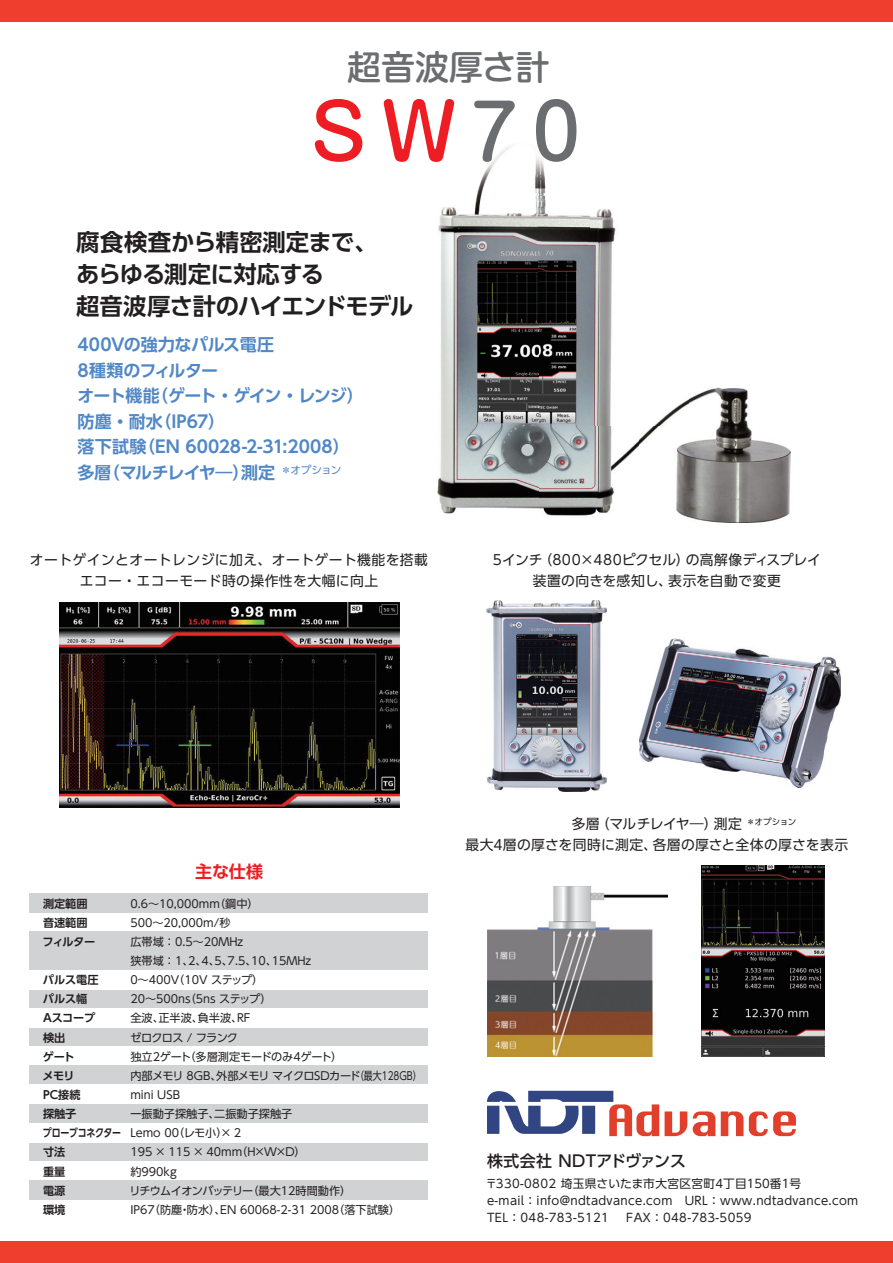
<style>
.page{position:relative;width:893px;height:1263px;background:#fff}
.page>*{position:absolute;margin:0;border:0;box-sizing:border-box;transform-origin:0 0}
.t1{font:500 34.05px "Shin M Go Pr 6 N";color:#6c6d70}
.t2{font:700 23.4px/32px "UD Shin Go Pro De";letter-spacing:-.03em;color:#231f20}
.t3{font:700 16.95px/25.5px "UD Shin Go Pro De";letter-spacing:-.02em;color:#5087c6}
.t4{font:700 16.95px "UD Shin Go Pro De";color:#ee1d23}
.t5{font:500 15.9px "UD Shin Go Pro";letter-spacing:.015em;color:#231f20}
.t6{font:13.8px/21.3px "UD Shin Go Pro";letter-spacing:.03em;color:#231f20;text-align:center}
.t7{font:11.7px/17px "UD Shin Go Pro";letter-spacing:.03em;color:#231f20}
.t8{font:11.1px/19.2px "UD Shin Go Pro";color:#231f20}
.t9{font:700 11.1px "UD Shin Go Pro De";color:#231f20}
.t10{font:11.1px "UD Shin Go Pro";letter-spacing:-.03em;color:#231f20}
.t11{font:11.1px "UD Shin Go Pro";letter-spacing:-.055em;color:#231f20}
.t12{font:11.1px "UD Shin Go Pro";letter-spacing:-.065em;color:#231f20}
.t13{font:8.55px "UD Shin Go Pro";letter-spacing:-.01em;color:#231f20}
.s1{font-family:"UD Shin Go Pro De";font-weight:700}
</style>
<div class="page">
<img style="left:701px;top:865px;width:124px;height:191px">
<img style="left:487px;top:886px;width:180px;height:170px">
<img style="left:59px;top:603px;width:340px;height:204px">
<img style="left:486px;top:600px;width:121px;height:191px">
<img style="left:589px;top:209px;width:159px;height:218px">
<img style="left:438px;top:206px;width:100px;height:308px">
<img style="left:538px;top:206px;width:51px;height:221px">
<img style="left:538px;top:427px;width:252px;height:95px">
<img style="left:639px;top:638px;width:202px;height:149px">
<img style="left:475px;top:200px;width:71px;height:6px">
<img style="left:476px;top:164px;width:70px;height:36px">
<svg style="left:314px;top:99px;width:49px;height:63px"></svg>
<svg style="left:383px;top:99px;width:72px;height:63px"></svg>
<svg style="left:474px;top:100px;width:41px;height:64px"></svg>
<svg style="left:536px;top:99px;width:41px;height:65px"></svg>
<img style="left:528px;top:1090px;width:262px;height:47px">
<svg style="left:487px;top:1091px;width:172px;height:45px"></svg>
<svg style="left:665px;top:1111px;width:22px;height:25px"></svg>
<svg style="left:693px;top:1111px;width:22px;height:25px"></svg>
<svg style="left:721px;top:1111px;width:22px;height:25px"></svg>
<svg style="left:749px;top:1111px;width:47px;height:25px"></svg>
<div style="left:30px;top:951px;width:398px;height:19px;background:#d1d2d4"></div>
<div style="left:30px;top:893px;width:398px;height:20px;background:#d1d2d4"></div>
<div style="left:30px;top:932px;width:398px;height:19px;background:#d1d2d4"></div>
<div style="left:30px;top:989px;width:398px;height:19px;background:#d1d2d4"></div>
<div style="left:30px;top:1027px;width:398px;height:19px;background:#d1d2d4"></div>
<div style="left:30px;top:1066px;width:398px;height:19px;background:#d1d2d4"></div>
<div style="left:30px;top:1104px;width:398px;height:19px;background:#d1d2d4"></div>
<div style="left:30px;top:1142px;width:398px;height:19px;background:#d1d2d4"></div>
<div style="left:30px;top:1180px;width:398px;height:20px;background:#d1d2d4"></div>
<div style="left:0;top:0;width:893px;height:21px;background:#ef3e2e"></div>
<div style="left:0;top:1242px;width:893px;height:21px;background:#ef3e2e"></div>
<h1 class="t1" style="left:347px;top:40px;width:204px">超音波厚さ計</h1>
<h2 class="t2" style="left:76px;top:226px;width:339px">腐食検査から精密測定まで、<br>あらゆる測定に対応する<br>超音波厚さ計のハイエンドモデル</h2>
<h3 class="t3" style="left:78px;top:331px;width:288px">400Vの強力なパルス電圧<br>8種類のフィルター<br>オート機能（ゲート・ゲイン・レンジ）防塵・耐水（IP67）<br>落下試験（EN 60028-2-31:2008）多層（マルチレイヤ―）測定 <sup>＊オプション</sup></h3>
<p class="t6" style="left:30px;top:548px;width:400px">オートゲインとオートレンジに加え、オートゲート機能を搭載エコー・エコーモード時の操作性を大幅に向上</p>
<p class="t6" style="left:493px;top:548px;width:330px">5インチ（800×480ピクセル）の高解像ディスプレイ装置の向きを感知し、表示を自動で変更</p>
<h3 class="t4" style="left:195px;top:858px;width:69px">主な仕様</h3>
<p class="t9" style="left:43px;top:894px;width:46px">測定範囲</p>
<p class="t8" style="left:130px;top:893px;width:130px">0.6～10,000mm（鋼中）</p>
<p class="t9" style="left:43px;top:913px;width:46px">音速範囲</p>
<p class="t8" style="left:130px;top:913px;width:102px">500～20,000m/秒</p>
<p class="t9" style="left:43px;top:933px;width:54px">フィルター</p>
<p class="t8" style="left:130px;top:932px;width:182px">広帯域：0.5～20MHz<br>狭帯域：1、2、4、5、7.5、10、15MHz</p>
<p class="t9" style="left:43px;top:971px;width:57px">パルス電圧</p>
<p class="t8" style="left:130px;top:970px;width:135px">0～400V（10V ステップ）</p>
<p class="t9" style="left:43px;top:990px;width:46px">パルス幅</p>
<p class="t8" style="left:130px;top:989px;width:143px">20～500ns（5ns ステップ）</p>
<p class="t9" style="left:43px;top:1009px;width:54px">Aスコープ</p>
<p class="t8" style="left:130px;top:1008px;width:122px">全波、正半波、負半波、RF</p>
<p class="t9" style="left:43px;top:1028px;width:24px">検出</p>
<p class="t12" style="left:130px;top:1028px;width:109px">ゼロクロス / フランク</p>
<p class="t9" style="left:43px;top:1047px;width:33px">ゲート</p>
<p class="t8" style="left:130px;top:1046px;width:213px">独立2ゲート（多層測定モードのみ4ゲート）</p>
<p class="t9" style="left:43px;top:1066px;width:34px">メモリ</p>
<p class="t10" style="left:130px;top:1067px;width:293px">内部メモリ 8GB、外部メモリ マイクロSDカード（最大128GB）</p>
<p class="t9" style="left:43px;top:1086px;width:39px">PC接続</p>
<p class="t8" style="left:130px;top:1085px;width:51px">mini USB</p>
<p class="t9" style="left:43px;top:1105px;width:35px">探触子</p>
<p class="t8" style="left:43px;top:1104px;width:251px;text-indent:87px">一振動子探触子、二振動子探触子<span class="s1">プローブコネクター</span> Lemo 00（レモ小）× 2</p>
<p class="t9" style="left:43px;top:1143px;width:24px">寸法</p>
<p class="t8" style="left:130px;top:1142px;width:177px">195 × 115 × 40mm（H×W×D）</p>
<p class="t9" style="left:43px;top:1162px;width:24px">重量</p>
<p class="t8" style="left:130px;top:1161px;width:48px">約990kg</p>
<p class="t9" style="left:43px;top:1181px;width:24px">電源</p>
<p class="t11" style="left:129px;top:1181px;width:223px">リチウムイオンバッテリー（最大12時間動作）</p>
<p class="t9" style="left:43px;top:1200px;width:24px">環境</p>
<p class="t8" style="left:130px;top:1200px;width:271px">IP67（防塵・防水）、EN 60068-2-31 2008（落下試験）</p>
<p class="t6" style="left:465px;top:813px;width:384px">多層（マルチレイヤ―）測定<br>最大4層の厚さを同時に測定、各層の厚さと全体の厚さを表示</p>
<p class="t13" style="left:746px;top:815px;width:51px">＊オプション</p>
<h3 class="t5" style="left:487px;top:1148px;width:200px">株式会社 NDTアドヴァンス</h3>
<p class="t7" style="left:485px;top:1174px;width:374px">〒330-0802 埼玉県さいたま市大宮区宮町４丁目１５０番１号<br>e-mail：info@ndtadvance.com　URL：www.ndtadvance.com<br>TEL：048-783-5121</p>
<p class="t7" style="left:626px;top:1208px;width:127px">FAX：048-783-5059</p>
</div>
